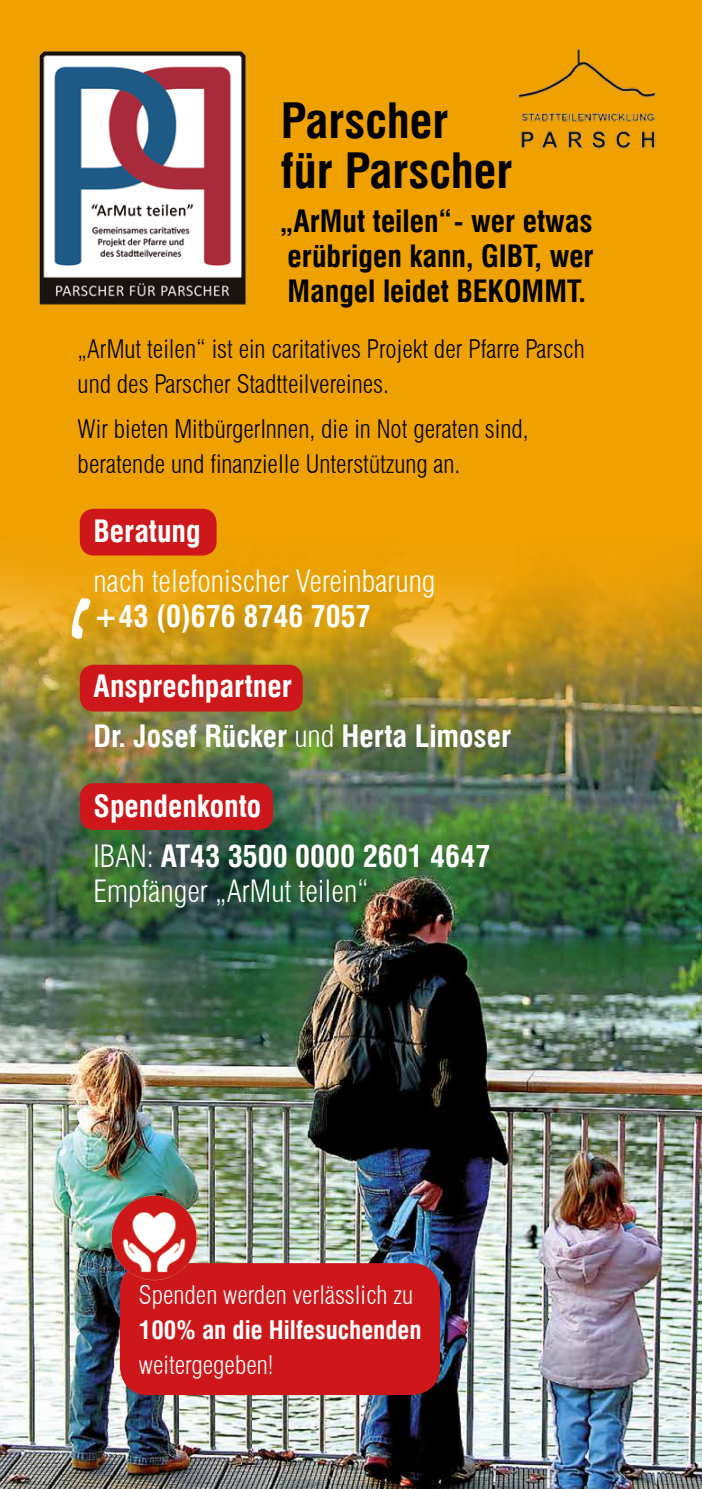
<style>
.page{position:relative;width:702px;height:1489px;background:#fff}
.page>*{position:absolute;margin:0;border:0;box-sizing:border-box;transform-origin:0 0}
.t1{font:700 condensed 47.5px/50px "Swiss 721 BT";color:#000}
.t2{font:700 condensed 30px/50px "Swiss 721 BT";color:#fff}
.t3{font:700 condensed 30px/35px "Swiss 721 BT";color:#000;text-align:justify}
.t4{font:300 condensed 30px "Swiss 721 BT";color:#fff}
.t5{font:300 condensed 25px/35px "Swiss 721 BT";color:#000}
.t6{font:300 condensed 25px "Swiss 721 BT";color:#fff}
.t7{font:700 condensed 25px "Swiss 721 BT";color:#fff}
.s1{font-weight:300}
</style>
<div class="page">
<div style="left:0;top:0;width:702px;height:1488px;background:#eea100"></div>
<img style="left:0;top:509px;width:702px;height:979px">
<div style="left:80px;top:508px;width:136px;height:47px;background:#cd171a;border-radius:14px"></div>
<div style="left:80px;top:664px;width:223px;height:47px;background:#cd171a;border-radius:14px"></div>
<div style="left:80px;top:783px;width:193px;height:46px;background:#cd171a;border-radius:14px"></div>
<img style="left:39px;top:51px;width:207px;height:254px">
<div style="left:120px;top:1262px;width:320px;height:132px;background:#cd171a;border-radius:28px"></div>
<img style="left:110px;top:1193px;width:87px;height:87px">
<img style="left:518px;top:48px;width:138px;height:101px">
<svg style="left:69px;top:596px;width:22px;height:43px"></svg>
<h1 class="t1" style="left:281px;top:95px;width:233px">Parscher für Parscher</h1>
<p class="t3" style="left:280px;top:203px;width:315px">„ArMut teilen“- wer etwas erübrigen kann, GIBT, wer Mangel leidet BEKOMMT.</p>
<p class="t5" style="left:78px;top:331px;width:508px">„ArMut teilen“ ist ein caritatives Projekt der Pfarre Parsch und des Parscher Stadtteilvereines.</p>
<p class="t5" style="left:78px;top:411px;width:452px">Wir bieten MitbürgerInnen, die in Not geraten sind, beratende und finanzielle Unterstützung an.</p>
<p class="t2" style="left:94px;top:506px;width:109px">Beratung</p>
<p class="t4" style="left:94px;top:563px;width:343px">nach telefonischer Vereinbarung</p>
<p class="t2" style="left:94px;top:591px;width:279px">+43 (0)676 8746 7057</p>
<p class="t2" style="left:94px;top:661px;width:419px">Ansprechpartner<br>Dr. Josef Rücker <span class="s1">und</span> Herta Limoser</p>
<p class="t2" style="left:94px;top:781px;width:398px">Spendenkonto<br><span class="s1">IBAN:</span> AT43 3500 0000 2601 4647</p>
<p class="t4" style="left:94px;top:873px;width:277px">Empfänger „ArMut teilen“</p>
<p class="t6" style="left:139px;top:1279px;width:275px">Spenden werden verlässlich zu</p>
<p class="t7" style="left:139px;top:1314px;width:284px">100% an die Hilfesuchenden</p>
<p class="t6" style="left:139px;top:1349px;width:136px">weitergegeben!</p>
</div>
